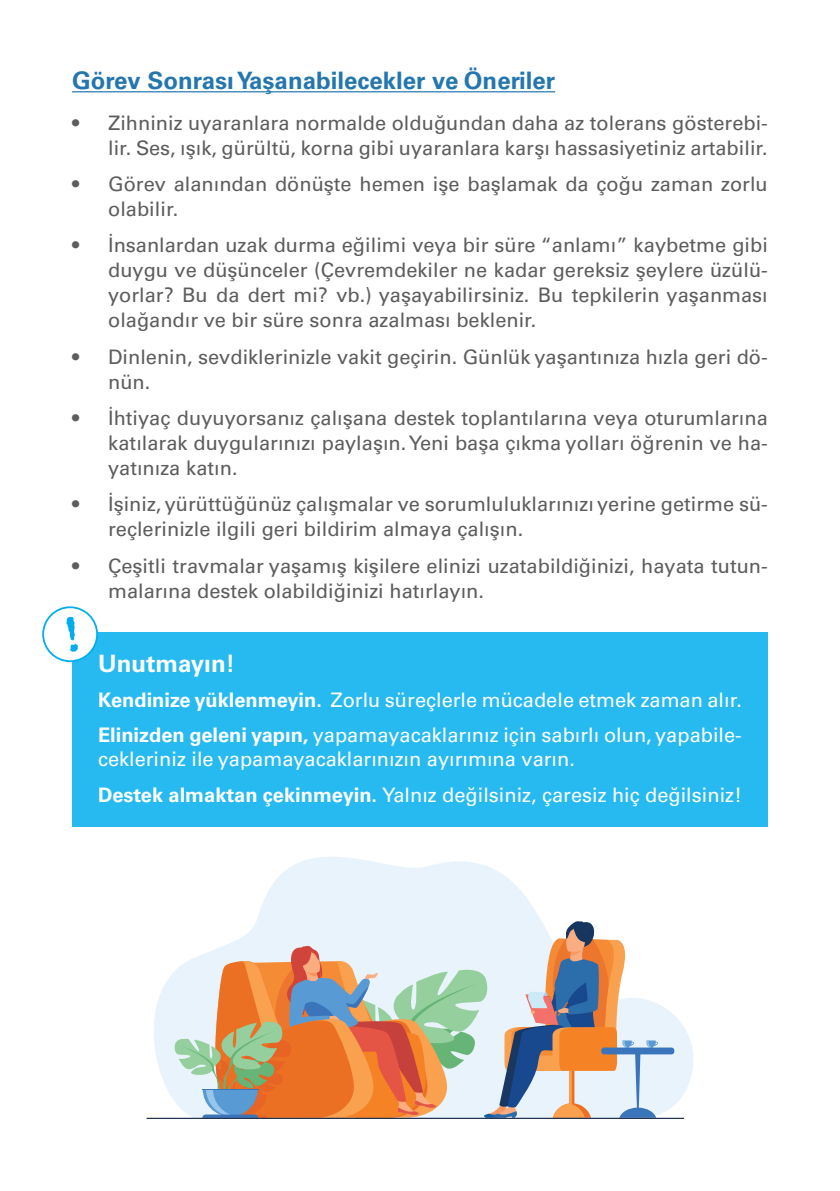
<style>
.page{position:relative;width:840px;height:1191px;background:#fff}
.page>*{position:absolute;margin:0;border:0;box-sizing:border-box;transform-origin:0 0}
.t1{font:700 24px "Univers LT Pro 65";color:#2476ae}
.t2{font:700 24px "Univers LT Pro 65";color:#fff}
.t3{font:20px/25px "Univers LT Pro 55 Roman";color:#5d5d5d}
.t4{font:20px/35.4px "Univers LT Pro 55 Roman";color:#fff}
.s1{font-family:"Univers LT Pro 65";font-weight:700}
</style>
<div class="page">
<hr style="left:72px;top:91px;width:483px;height:1px;background:#2476ae">
<div style="left:72px;top:632px;width:695px;height:195px;background:#27baf1"></div>
<div style="left:43px;top:607px;width:54px;height:54px;background:#fff;border-radius:50%"></div>
<div style="left:42px;top:606px;width:56px;height:56px;border:2px solid #00aeef;border-radius:50%"></div>
<svg style="left:154px;top:857px;width:539px;height:261px"></svg>
<svg style="left:173px;top:919px;width:501px;height:198px"></svg>
<hr style="left:146px;top:1117px;width:537px;height:2px;background:#1e2f50">
<p class="t1" style="left:72px;top:67px;width:484px">Görev Sonrası Yaşanabilecekler ve Öneriler</p>
<p class="t3" style="left:72px;top:110px;width:697px;text-align:right">• Zihniniz uyaranlara normalde olduğundan daha az tolerans gösterebi&shy;lir. Ses, ışık, gürültü, korna gibi uyaranlara karşı hassasiyetiniz artabilir.</p>
<p class="t3" style="left:108px;top:171px;width:660px;text-indent:-36px">• Görev alanından dönüşte hemen işe başlamak da çoğu zaman zorlu olabilir.</p>
<p class="t3" style="left:108px;top:233px;width:661px;text-align:justify;text-indent:-36px">• İnsanlardan uzak durma eğilimi veya bir süre “anlamı” kaybetme gibi duygu ve düşünceler (Çevremdekiler ne kadar gereksiz şeylere üzülü&shy;yorlar? Bu da dert mi? vb.) yaşayabilirsiniz. Bu tepkilerin yaşanması olağandır ve bir süre sonra azalması beklenir.</p>
<p class="t3" style="left:108px;top:344px;width:661px;text-indent:-36px">• Dinlenin, sevdiklerinizle vakit geçirin. Günlük yaşantınıza hızla geri dö&shy;nün.</p>
<p class="t3" style="left:108px;top:405px;width:661px;text-align:justify;text-indent:-36px">• İhtiyaç duyuyorsanız çalışana destek toplantılarına veya oturumlarına katılarak duygularınızı paylaşın. Yeni başa çıkma yolları öğrenin ve ha&shy;yatınıza katın.</p>
<p class="t3" style="left:108px;top:492px;width:661px;text-indent:-36px">• İşiniz, yürüttüğünüz çalışmalar ve sorumluluklarınızı yerine getirme sü&shy;reçlerinizle ilgili geri bildirim almaya çalışın.</p>
<p class="t3" style="left:108px;top:553px;width:661px;text-indent:-36px">• Çeşitli travmalar yaşamış kişilere elinizi uzatabildiğinizi, hayata tutun&shy;malarına destek olabildiğinizi hatırlayın.</p>
<p class="t2" style="left:98px;top:649px;width:138px">Unutmayın!</p>
<p class="t4" style="left:98px;top:682px;width:645px"><span class="s1">Kendinize yüklenmeyin.</span> Zorlu süreçlerle mücadele etmek zaman alır.<br><span class="s1">Elinizden geleni yapın,</span> yapamayacaklarınız için sabırlı olun, yapabile-</p>
<p class="t4" style="left:98px;top:741px;width:645px">cekleriniz ile yapamayacaklarınızın ayırımına varın.<br><span class="s1">Destek almaktan çekinmeyin.</span> Yalnız değilsiniz, çaresiz hiç değilsiniz!</p>
</div>
